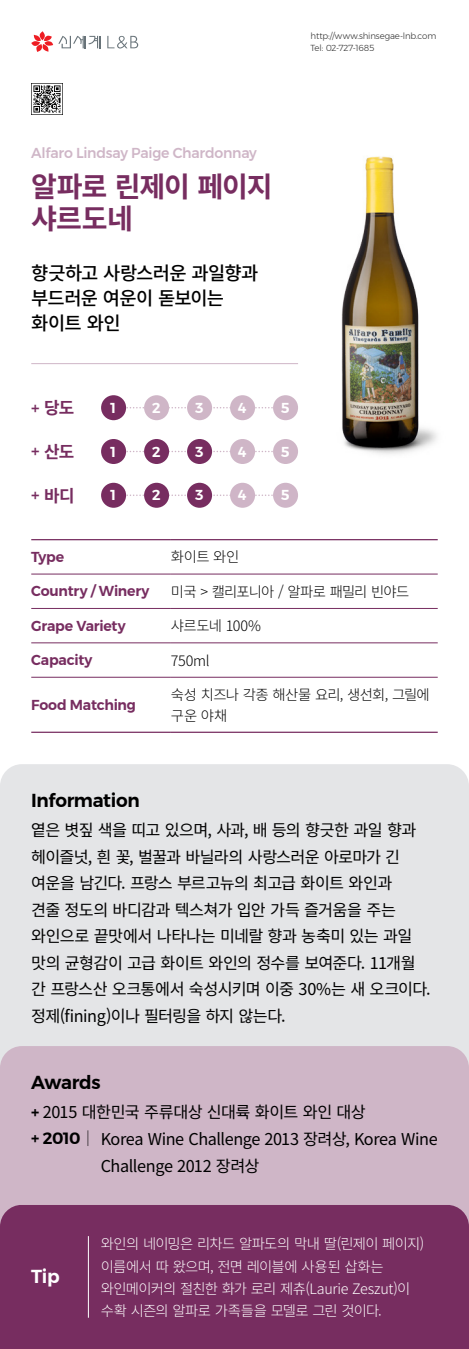
<style>
.page{position:relative;width:469px;height:1349px;background:#fff}
.page>*{position:absolute;margin:0;border:0;box-sizing:border-box;transform-origin:0 0}
.와인제목_45{font:700 28.12px/31.2px "Source Han Sans K";letter-spacing:-.035em;color:#772d60}
.와인소개_30{font:500 18.75px/25px "Source Han Sans K";letter-spacing:-.045em;color:#000}
.본문영문_30{font:600 18.75px "Montserrat";letter-spacing:-.02em;color:#000}
.본문영문_30-2{font:600 18.75px "Montserrat";color:#fff}
.본문_26{font:700 16.88px "Source Han Sans K";color:#772d60}
.본문_26-2{font:16.25px/26.6px "Source Han Sans K";letter-spacing:-.035em;color:#000}
.표__팁_23{font:300 14.38px/22.2px "Source Han Sans K";letter-spacing:-.05em;color:#fff}
.표__팁_23-2{font:300 14.38px/20.6px "Source Han Sans K";letter-spacing:-.05em;color:#000}
.표_영문{font:600 14.38px "Montserrat";letter-spacing:-.015em;color:#772d60}
.와인영문_23{font:500 14.38px "Montserrat";letter-spacing:-.02em;color:#cfb6c7}
.표_영문-2{font:600 14.38px "Montserrat";color:#fff}
.신세계_주소전화_14{font:300 8.75px "Montserrat";letter-spacing:-.015em;color:#333}
.s1{font-family:"Montserrat";font-weight:500}
.s2{font-family:"Montserrat";font-weight:600}
.s3{font-family:"Montserrat";font-weight:200}
</style>
<div class="page">
<img style="left:269px;top:156px;width:168px;height:302px">
<svg style="left:31px;top:31px;width:69px;height:21px"></svg>
<svg style="left:107px;top:36px;width:31px;height:12px"></svg>
<img style="left:31px;top:83px;width:31px;height:31px">
<svg style="left:126px;top:407px;width:147px;height:1px"></svg>
<div style="left:101px;top:395px;width:25px;height:25px;background:#772d60;border-radius:50%"></div>
<div style="left:144px;top:395px;width:25px;height:25px;background:#cfb6c7;border-radius:50%"></div>
<div style="left:187px;top:395px;width:25px;height:25px;background:#cfb6c7;border-radius:50%"></div>
<div style="left:230px;top:395px;width:25px;height:25px;background:#cfb6c7;border-radius:50%"></div>
<div style="left:273px;top:395px;width:25px;height:25px;background:#cfb6c7;border-radius:50%"></div>
<svg style="left:126px;top:450px;width:147px;height:2px"></svg>
<div style="left:101px;top:439px;width:25px;height:25px;background:#772d60;border-radius:50%"></div>
<div style="left:144px;top:439px;width:25px;height:25px;background:#772d60;border-radius:50%"></div>
<div style="left:187px;top:439px;width:25px;height:25px;background:#772d60;border-radius:50%"></div>
<div style="left:230px;top:439px;width:25px;height:25px;background:#cfb6c7;border-radius:50%"></div>
<div style="left:273px;top:439px;width:25px;height:25px;background:#cfb6c7;border-radius:50%"></div>
<svg style="left:126px;top:494px;width:147px;height:2px"></svg>
<div style="left:101px;top:482px;width:25px;height:25px;background:#772d60;border-radius:50%"></div>
<div style="left:144px;top:482px;width:25px;height:25px;background:#772d60;border-radius:50%"></div>
<div style="left:187px;top:482px;width:25px;height:25px;background:#772d60;border-radius:50%"></div>
<div style="left:230px;top:482px;width:25px;height:25px;background:#cfb5c7;border-radius:50%"></div>
<div style="left:273px;top:482px;width:25px;height:25px;background:#cfb5c7;border-radius:50%"></div>
<hr style="left:31px;top:363px;width:267px;height:1px;background:#cfb6c7">
<hr style="left:31px;top:574px;width:140px;height:1px;background:#772d60">
<hr style="left:171px;top:574px;width:267px;height:1px;background:#772d60">
<hr style="left:31px;top:608px;width:140px;height:1px;background:#772d60">
<hr style="left:171px;top:608px;width:267px;height:1px;background:#772d60">
<hr style="left:31px;top:642px;width:140px;height:1px;background:#772d60">
<hr style="left:171px;top:642px;width:267px;height:1px;background:#772d60">
<hr style="left:31px;top:677px;width:140px;height:1px;background:#772d60">
<hr style="left:171px;top:677px;width:267px;height:1px;background:#772d60">
<hr style="left:31px;top:539px;width:140px;height:1px;background:#772d60">
<hr style="left:171px;top:539px;width:267px;height:1px;background:#772d60">
<hr style="left:31px;top:731px;width:140px;height:1px;background:#772d60">
<hr style="left:171px;top:731px;width:267px;height:1px;background:#772d60">
<div style="left:0;top:764px;width:469px;height:291px;background:#e4e5e7;border-radius:22px"></div>
<div style="left:0;top:1204px;width:469px;height:144px;background:#772d60;border-radius:22px"></div>
<div style="left:0;top:1046px;width:469px;height:158px;background:#cfb6c7;border-radius:22px"></div>
<hr style="left:88px;top:1235px;width:1px;height:82px;background:#fff">
<p class="신세계_주소전화_14" style="left:310px;top:29px;width:127px">http://www.shinsegae-lnb.com</p>
<p class="신세계_주소전화_14" style="left:310px;top:41px;width:65px">Tel: 02-727-1685</p>
<p class="와인영문_23" style="left:31px;top:141px;width:227px">Alfaro Lindsay Paige Chardonnay</p>
<p class="와인제목_45" style="left:31px;top:172px;width:243px">알파로 린제이 페이지 샤르도네</p>
<p class="와인소개_30" style="left:31px;top:261px;width:229px">향긋하고 사랑스러운 과일향과 부드러운 여운이 돋보이는 화이트 와인</p>
<p class="본문_26" style="left:31px;top:398px;width:45px"><span class="s1">+</span> 당도</p>
<p class="표_영문-2" style="left:110px;top:396px;width:7px">1</p>
<p class="표_영문-2" style="left:152px;top:396px;width:10px">2</p>
<p class="표_영문-2" style="left:195px;top:396px;width:10px">3</p>
<p class="표_영문-2" style="left:238px;top:396px;width:10px">4</p>
<p class="표_영문-2" style="left:281px;top:396px;width:10px">5</p>
<p class="본문_26" style="left:31px;top:442px;width:45px"><span class="s1">+</span> 산도</p>
<p class="표_영문-2" style="left:110px;top:440px;width:7px">1</p>
<p class="표_영문-2" style="left:152px;top:440px;width:10px">2</p>
<p class="표_영문-2" style="left:195px;top:440px;width:10px">3</p>
<p class="표_영문-2" style="left:238px;top:440px;width:10px">4</p>
<p class="표_영문-2" style="left:281px;top:440px;width:10px">5</p>
<p class="본문_26" style="left:31px;top:486px;width:45px"><span class="s1">+</span> 바디</p>
<p class="표_영문-2" style="left:110px;top:484px;width:7px">1</p>
<p class="표_영문-2" style="left:152px;top:484px;width:10px">2</p>
<p class="표_영문-2" style="left:195px;top:484px;width:10px">3</p>
<p class="표_영문-2" style="left:238px;top:484px;width:10px">4</p>
<p class="표_영문-2" style="left:281px;top:484px;width:10px">5</p>
<p class="표_영문" style="left:31px;top:545px;width:34px">Type</p>
<p class="표__팁_23-2" style="left:171px;top:547px;width:70px">화이트 와인</p>
<p class="표_영문" style="left:31px;top:579px;width:120px">Country / Winery</p>
<p class="표__팁_23-2" style="left:171px;top:581px;width:240px">미국 &gt; 캘리포니아 / 알파로 패밀리 빈야드</p>
<p class="표_영문" style="left:31px;top:614px;width:96px">Grape Variety</p>
<p class="표__팁_23-2" style="left:171px;top:616px;width:92px">샤르도네 100%</p>
<p class="표_영문" style="left:31px;top:648px;width:63px">Capacity</p>
<p class="표__팁_23-2" style="left:171px;top:650px;width:40px">750ml</p>
<p class="표_영문" style="left:31px;top:693px;width:106px">Food Matching</p>
<p class="표__팁_23-2" style="left:171px;top:684px;width:260px">숙성 치즈나 각종 해산물 요리, 생선회, 그릴에 구운 야채</p>
<p class="본문영문_30" style="left:31px;top:785px;width:110px">Information</p>
<p class="본문_26-2" style="left:31px;top:817px;width:401px">옅은 볏짚 색을 띠고 있으며, 사과, 배 등의 향긋한 과일 향과 헤이즐넛, 흰 꽃, 벌꿀과 바닐라의 사랑스러운 아로마가 긴 여운을 남긴다. 프랑스 부르고뉴의 최고급 화이트 와인과<br>견줄 정도의 바디감과 텍스쳐가 입안 가득 즐거움을 주는 와인으로 끝맛에서 나타나는 미네랄 향과 농축미 있는 과일 맛의 균형감이 고급 화이트 와인의 정수를 보여준다. 11개월 간 프랑스산 오크통에서 숙성시키며 이중 30%는 새 오크이다. 정제(fining)이나 필터링을 하지 않는다.</p>
<p class="본문영문_30" style="left:31px;top:1067px;width:71px">Awards</p>
<p class="본문_26-2" style="left:31px;top:1099px;width:336px"><span class="s2">+</span> 2015 대한민국 주류대상 신대륙 화이트 와인 대상</p>
<p class="본문_26-2" style="left:101px;top:1125px;width:338px;line-height:26.8px;text-indent:-69px"><span class="s2">+ 2010</span> <span class="s3">|</span> Korea Wine Challenge 2013 장려상, Korea Wine<br>Challenge 2012 장려상</p>
<p class="본문영문_30-2" style="left:31px;top:1261px;width:30px">Tip</p>
<p class="표__팁_23" style="left:101px;top:1233px;width:325px">와인의 네이밍은 리차드 알파도의 막내 딸(린제이 페이지) 이름에서 따 왔으며, 전면 레이블에 사용된 삽화는 와인메이커의 절친한 화가 로리 제츄(Laurie Zeszut)이 수확 시즌의 알파로 가족들을 모델로 그린 것이다.</p>
</div>
